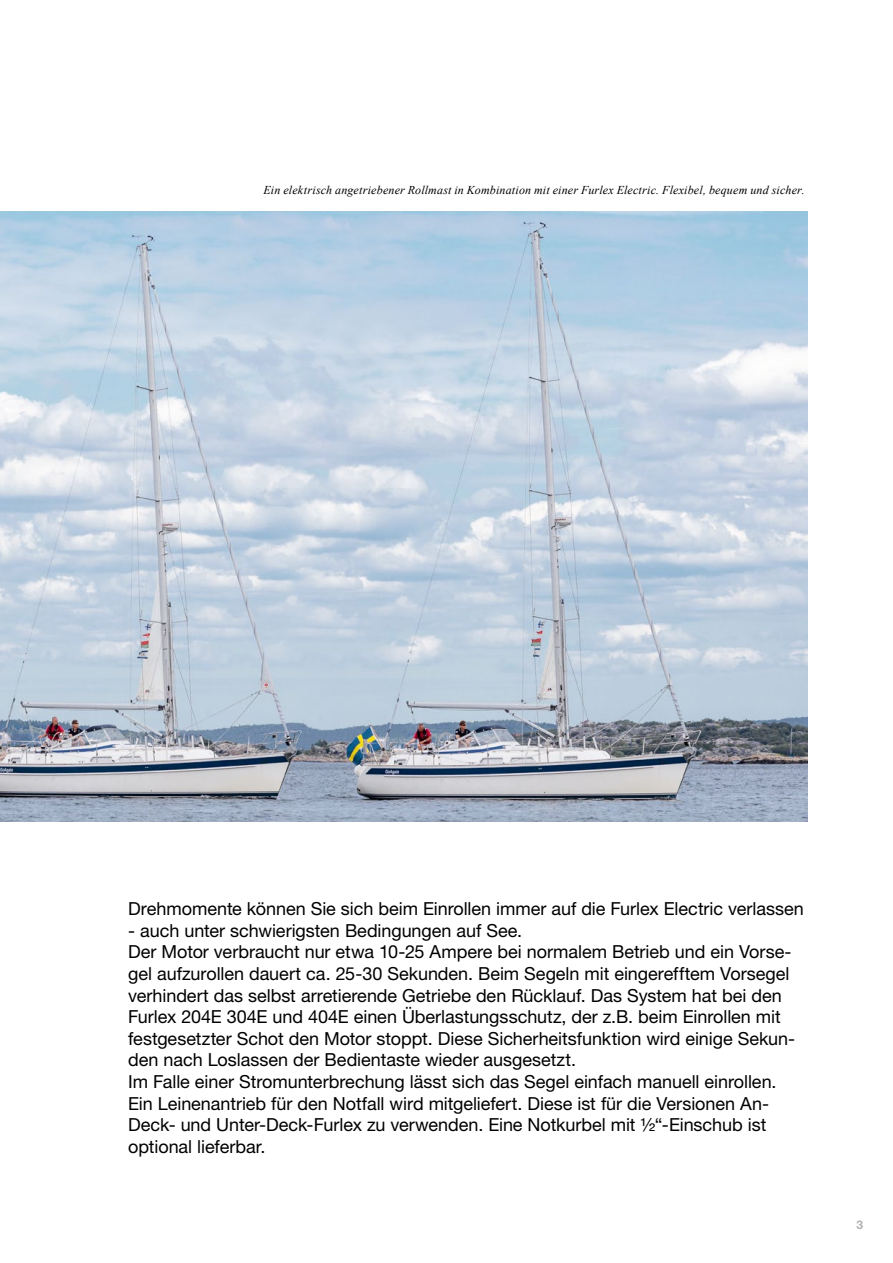
<style>
.page{position:relative;width:893px;height:1263px;background:#fff}
.page>*{position:absolute;margin:0;border:0;box-sizing:border-box;transform-origin:0 0}
.t1{font:18px/21.6px "Helvetica Neue LT Pro";letter-spacing:-.005em;color:#000}
.t2{font:italic 12px "Times New Roman";letter-spacing:.015em;color:#000}
.t3{font:700 12px "Helvetica Neue LT Pro";color:#b3b2b2}
</style>
<div class="page">
<img style="left:0;top:212px;width:808px;height:609px">
<p class="t2" style="left:264px;top:181px;width:543px">Ein elektrisch angetriebener Rollmast in Kombination mit einer Furlex Electric. Flexibel, bequem und sicher.</p>
<p class="t1" style="left:128px;top:898px;width:677px">Drehmomente können Sie sich beim Einrollen immer auf die Furlex Electric verlassen</p>
<p class="t1" style="left:128px;top:919px;width:669px">- auch unter schwierigsten Bedingungen auf See.<br>Der Motor verbraucht nur etwa 10-25 Ampere bei normalem Betrieb und ein Vorse&shy;gel aufzurollen dauert ca. 25-30 Sekunden. Beim Segeln mit eingerefftem Vorsegel verhindert das selbst arretierende Getriebe den Rücklauf. Das System hat bei den Furlex 204E 304E und 404E einen Überlastungsschutz, der z.B. beim Einrollen mit festgesetzter Schot den Motor stoppt. Diese Sicherheitsfunktion wird einige Sekun&shy;den nach Loslassen der Bedientaste wieder ausgesetzt.<br>Im Falle einer Stromunterbrechung lässt sich das Segel einfach manuell einrollen.<br>Ein Leinenantrieb für den Notfall wird mitgeliefert. Diese ist für die Versionen An-Deck- und Unter-Deck-Furlex zu verwenden. Eine Notkurbel mit ½“-Einschub ist optional lieferbar.</p>
<p class="t3" style="left:856px;top:1217px;width:8px">3</p>
</div>
